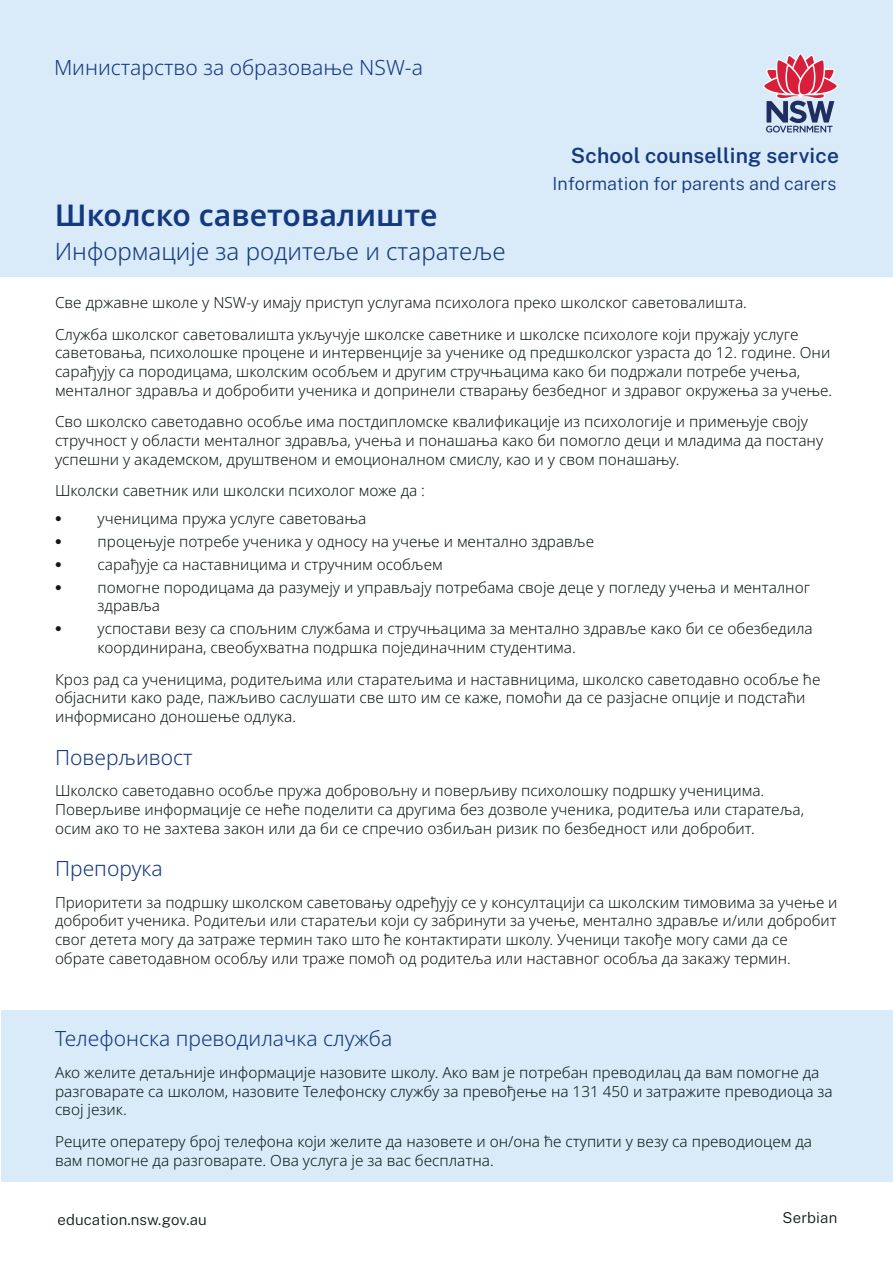
<style>
.page{position:relative;width:893px;height:1263px;background:#fff}
.page>*{position:absolute;margin:0;border:0;box-sizing:border-box;transform-origin:0 0}
.t1{font:600 30px "Noto Sans";color:#15397f}
.t2{font:300 24px "Noto Sans";color:#15397f}
.t3{font:300 21px "Noto Sans";color:#15397f}
.t4{font:600 21px "Public Sans";letter-spacing:.01em;color:#15397f}
.t5{font:300 18px "Public Sans";color:#15397f}
.Body{font:300 15.3px/18.8px "Noto Sans";color:#0f1a18}
.t6{font:900 15.3px "Montserrat";color:#0f1a18}
.t7{font:300 15px "Public Sans";letter-spacing:.01em;color:#0f1a18}
</style>
<div class="page">
<div style="left:0;top:0;width:893px;height:276px;background:#d9ebf9"></div>
<svg style="left:763px;top:53px;width:75px;height:80px"></svg>
<div style="left:1px;top:1010px;width:892px;height:172px;background:#d9ebf9"></div>
<p class="t3" style="left:54px;top:53px;width:370px">Министарство за образовање NSW-a</p>
<h3 class="t4" style="left:571px;top:140px;width:270px">School counselling service</h3>
<p class="t5" style="left:553px;top:170px;width:285px">Information for parents and carers</p>
<h1 class="t1" style="left:55px;top:194px;width:384px">Школско саветовалиште</h1>
<h2 class="t2" style="left:55px;top:234px;width:452px">Информациjе за родитеље и старатеље</h2>
<p class="Body" style="left:55px;top:293px;width:693px">Све државне школе у NSW-у имаjу приступ услугама психолога преко школског саветовалишта.</p>
<p class="Body" style="left:55px;top:325px;width:779px">Служба школског саветовалишта укључуjе школске саветнике и школске психологе коjи пружаjу услуге саветовања, психолошке процене и интервенциjе за ученике од предшколског узраста до 12. године. Они сарађуjу са породицама, школским особљем и другим стручњацима како би подржали потребе учења, менталног здравља и добробити ученика и допринели стварању безбедног и здравог окружења за учење.</p>
<p class="Body" style="left:55px;top:413px;width:770px">Сво школско саветодавно особље има постдипломске квалификациjе из психологиjе и примењуjе своjу стручност у области менталног здравља, учења и понашања како би помогло деци и младима да постану успешни у академском, друштвеном и емоционалном смислу, као и у свом понашању.</p>
<p class="Body" style="left:55px;top:482px;width:371px">Школски саветник или школски психолог може да :</p>
<p class="t6" style="left:55px;top:507px;width:8px">ٚ</p>
<p class="Body" style="left:98px;top:509px;width:270px">ученицима пружа услуге саветовања</p>
<p class="t6" style="left:55px;top:530px;width:8px">ٚ</p>
<p class="Body" style="left:98px;top:532px;width:498px">процењуjе потребе ученика у односу на учење и ментално здравље</p>
<p class="t6" style="left:55px;top:553px;width:8px">ٚ</p>
<p class="Body" style="left:98px;top:555px;width:347px">сарађуjе са наставницима и стручним особљем</p>
<p class="t6" style="left:55px;top:576px;width:8px">ٚ</p>
<p class="Body" style="left:98px;top:578px;width:714px">помогне породицама да разумеjу и управљаjу потребама своjе деце у погледу учења и менталног здравља</p>
<p class="t6" style="left:55px;top:617px;width:8px">ٚ</p>
<p class="Body" style="left:98px;top:620px;width:717px">успостави везу са спољним службама и стручњацима за ментално здравље како би се обезбедила координирана, свеобухватна подршка поjединачним студентима.</p>
<p class="Body" style="left:55px;top:670px;width:767px">Кроз рад са ученицима, родитељима или старатељима и наставницима, школско саветодавно особље ће обjаснити како раде, пажљиво саслушати све што им се каже, помоћи да се разjасне опциjе и подстаћи информисано доношење одлука.</p>
<h3 class="t3" style="left:55px;top:742px;width:139px">Поверљивост</h3>
<p class="Body" style="left:55px;top:781px;width:751px">Школско саветодавно особље пружа добровољну и поверљиву психолошку подршку ученицима.<br>Поверљиве информациjе се неће поделити са другима без дозволе ученика, родитеља или старатеља, осим ако то не захтева закон или да би се спречио озбиљан ризик по безбедност или добробит.</p>
<h3 class="t3" style="left:55px;top:854px;width:109px">Препорука</h3>
<p class="Body" style="left:55px;top:893px;width:784px">Приоритети за подршку школском саветовању одређуjу се у консултациjи са школским тимовима за учење и добробит ученика. Родитељи или старатељи коjи су забринути за учење, ментално здравље и/или добробит свог детета могу да затраже термин тако што ће контактирати школу. Ученици такође могу сами да се обрате саветодавном особљу или траже помоћ од родитеља или наставног особља да закажу термин.</p>
<h3 class="t3" style="left:55px;top:1024px;width:339px">Телефонска преводилачка служба</h3>
<p class="Body" style="left:55px;top:1063px;width:779px">Ако желите детаљниjе информациjе назовите школу. Ако вам jе потребан преводилац да вам помогне да разговарате са школом, назовите Телефонску службу за превођење на 131 450 и затражите преводиоца за своj jезик.</p>
<p class="Body" style="left:55px;top:1132px;width:758px">Реците оператеру броj телефона коjи желите да назовете и он/она ће ступити у везу са преводиоцем да вам помогне да разговарате. Ова услуга jе за вас бесплатна.</p>
<p class="t7" style="left:58px;top:1208px;width:151px">education.nsw.gov.au</p>
<p class="t7" style="left:783px;top:1207px;width:56px">Serbian</p>
</div>
